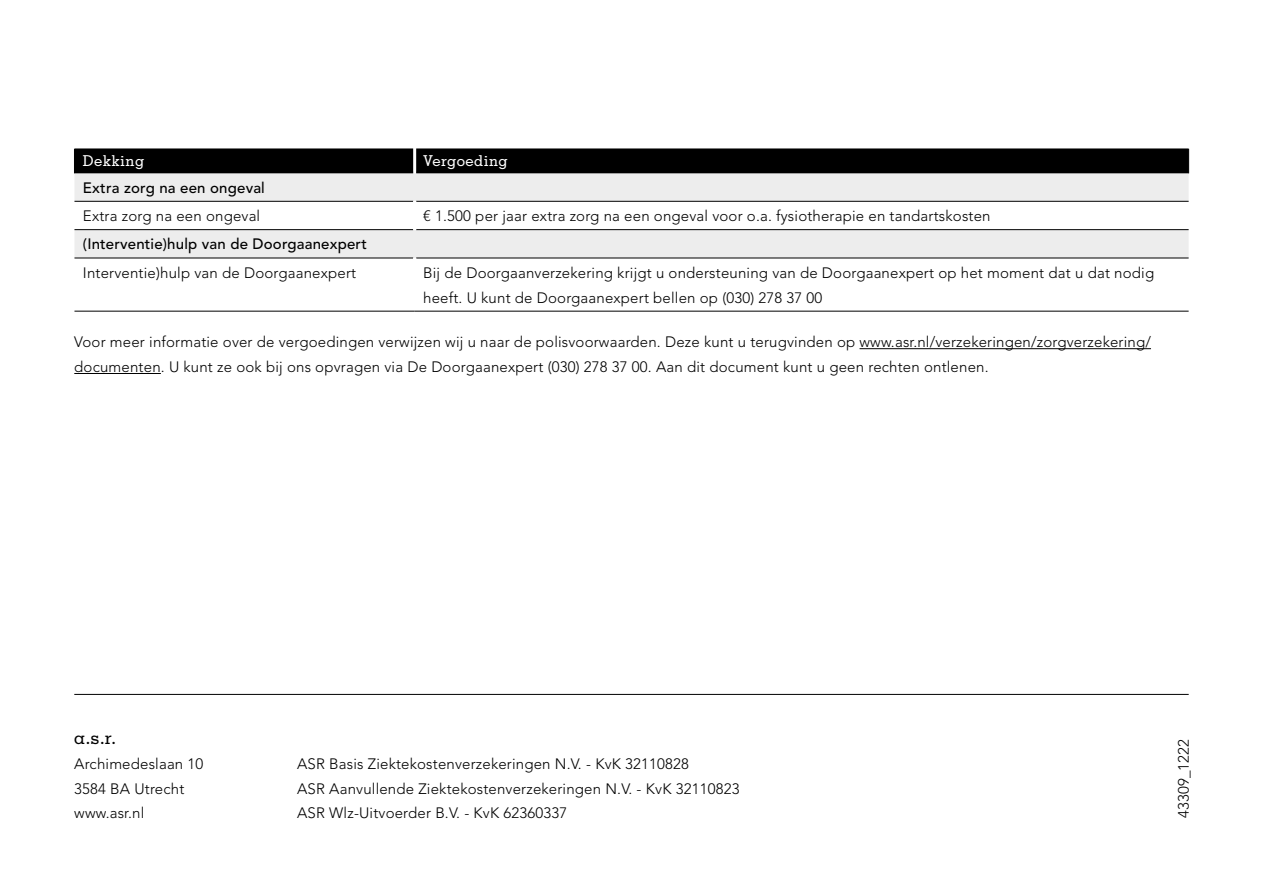
<style>
.page{position:relative;width:1263px;height:893px;background:#fff}
.page>*{position:absolute;margin:0;border:0;box-sizing:border-box;transform-origin:0 0}
.t1{font:500 18px "Memphis LT Std";color:#000}
.t2{font:300 15px/24.8px "Avenir LT Std";letter-spacing:.01em;color:#000}
.t3{font:500 15px "Avenir LT Std";letter-spacing:.01em;color:#000}
.t4{font:500 15px "Memphis LT Std";letter-spacing:.025em;color:#fff}
</style>
<div class="page">
<hr style="left:74px;top:694px;width:1115px;height:1px;background:#000">
<hr style="left:859px;top:348px;width:292px;height:1px;background:#000">
<hr style="left:74px;top:373px;width:87px;height:1px;background:#000">
<svg style="left:74px;top:173px;width:1114px;height:85px;fill:#ededed"></svg>
<svg style="left:415px;top:202px;width:773px;height:109px"></svg>
<div style="left:74px;top:149px;width:1115px;height:24px;background:#000"></div>
<hr style="left:413px;top:149px;width:3px;height:24px;background:#fff">
<hr style="left:75px;top:172px;width:338px;height:1px;background:#000">
<hr style="left:416px;top:172px;width:772px;height:1px;background:#000">
<hr style="left:74px;top:201px;width:339px;height:1px;background:#000">
<hr style="left:416px;top:201px;width:772px;height:1px;background:#000">
<hr style="left:74px;top:229px;width:339px;height:1px;background:#000">
<hr style="left:416px;top:229px;width:772px;height:1px;background:#000">
<hr style="left:74px;top:258px;width:339px;height:1px;background:#000">
<hr style="left:416px;top:258px;width:772px;height:1px;background:#000">
<hr style="left:413px;top:201px;width:3px;height:29px;background:#fff">
<hr style="left:413px;top:258px;width:3px;height:53px;background:#fff">
<hr style="left:74px;top:311px;width:341px;height:1px;background:#000">
<hr style="left:415px;top:311px;width:773px;height:1px;background:#000">
<p class="t4" style="left:83px;top:152px;width:63px">Dekking</p>
<p class="t4" style="left:423px;top:152px;width:86px">Vergoeding</p>
<p class="t3" style="left:83px;top:179px;width:183px">Extra zorg na een ongeval</p>
<p class="t2" style="left:83px;top:204px;width:179px">Extra zorg na een ongeval</p>
<p class="t2" style="left:423px;top:204px;width:569px">€ 1.500 per jaar extra zorg na een ongeval voor o.a. fysiotherapie en tandartskosten</p>
<p class="t3" style="left:83px;top:236px;width:285px">(Interventie)hulp van de Doorgaanexpert</p>
<p class="t2" style="left:83px;top:260px;width:275px">Interventie)hulp van de Doorgaanexpert</p>
<p class="t2" style="left:423px;top:260px;width:732px">Bij de Doorgaanverzekering krijgt u ondersteuning van de Doorgaanexpert op het moment dat u dat nodig heeft. U kunt de Doorgaanexpert bellen op (030) 278 37 00</p>
<p class="t2" style="left:74px;top:330px;width:1078px">Voor meer informatie over de vergoedingen verwijzen wij u naar de polisvoorwaarden. Deze kunt u terugvinden op www.asr.nl/verzekeringen/zorgverzekering/ documenten. U kunt ze ook bij ons opvragen via De Doorgaanexpert (030) 278 37 00. Aan dit document kunt u geen rechten ontlenen.</p>
<p class="t1" style="left:74px;top:726px;width:43px">a.s.r.</p>
<p class="t2" style="left:74px;top:751px;width:131px">Archimedeslaan 10<br>3584 BA Utrecht www.asr.nl</p>
<p class="t2" style="left:297px;top:751px;width:444px">ASR Basis Ziektekostenverzekeringen N.V. - KvK 32110828<br>ASR Aanvullende Ziektekostenverzekeringen N.V. - KvK 32110823<br>ASR Wlz-Uitvoerder B.V. - KvK 62360337</p>
<p class="t2" style="left:1171px;top:818px;width:81px;rotate:-90deg">43309_1222</p>
</div>
